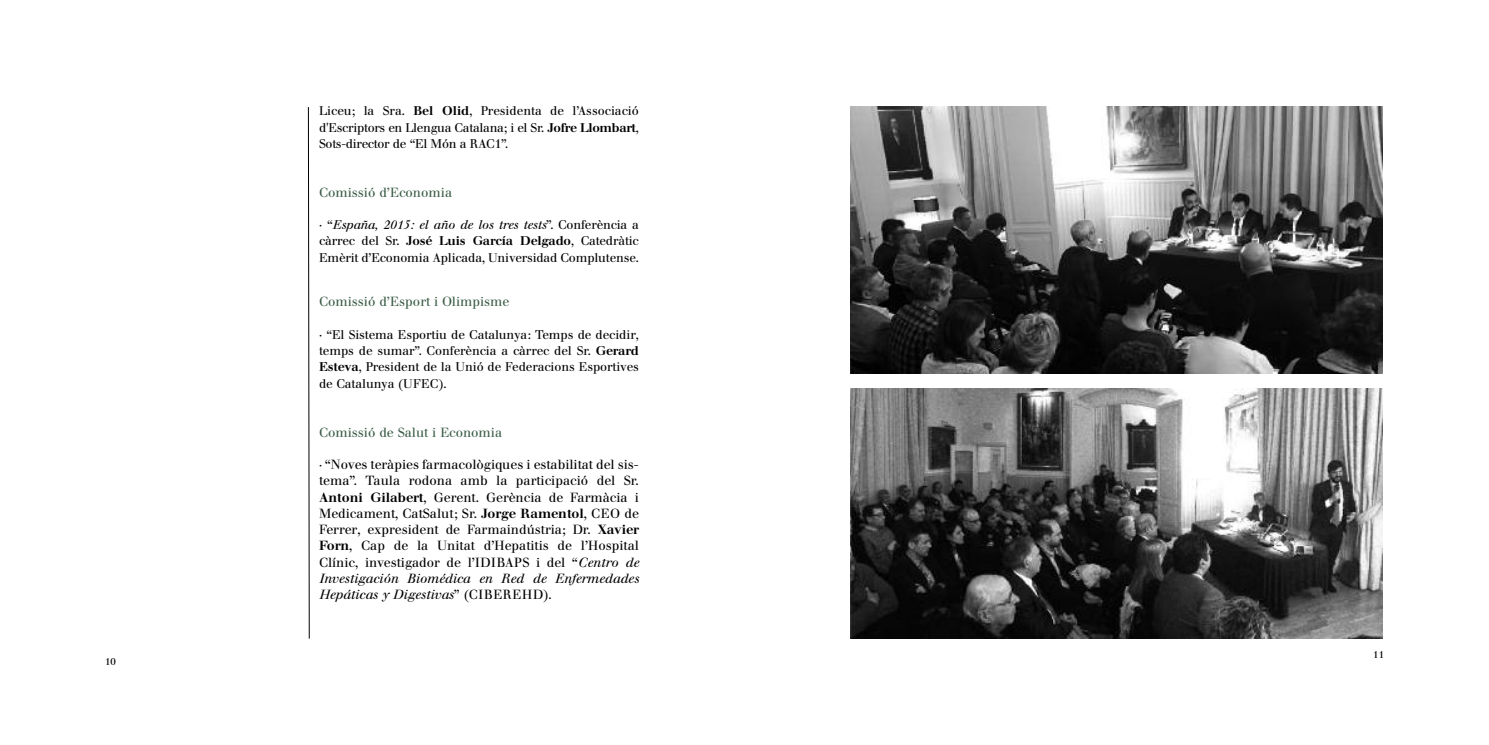
<style>
.page{position:relative;width:1489px;height:745px;background:#fff}
.page>*{position:absolute;margin:0;border:0;box-sizing:border-box;transform-origin:0 0}
.t1{font:13.12px/16.2px "Walbaum";color:#000;text-align:justify}
.t2{font:13.12px "Walbaum";color:#3a5c46}
.t3{font:12.5px/16.2px "Walbaum";letter-spacing:-.01em;color:#000;text-align:justify}
.t4{font:10px "Walbaum";color:#000}
.s1{font-weight:500}
.s2{font-style:italic}
.s3{font-size:12.5px}
</style>
<div class="page">
<svg style="left:308px;top:107px;width:1px;height:531px"></svg>
<img style="left:850px;top:106px;width:532px;height:267px">
<img style="left:850px;top:388px;width:532px;height:250px">
<p class="t4" style="left:105px;top:657px;width:12px">10</p>
<p class="t3" style="left:319px;top:104px;width:321px">Liceu; la Sra. <span class="s1">Bel Olid</span>, Presidenta de l’Associació d'Escriptors en Llengua Catalana; i el Sr. <span class="s1">Jofre Llombart</span>, Sots-director de “El Món a RAC1”.</p>
<p class="t2" style="left:319px;top:187px;width:134px">Comissió d’Economia</p>
<p class="t3" style="left:319px;top:218px;width:321px">· “<span class="s2">España, 2015: el año de los tres tests</span>”. Conferència a càrrec del Sr. <span class="s1">José Luis García Delgado</span>, Catedràtic Emèrit d’Economia Aplicada, Universidad Complutense.</p>
<p class="t2" style="left:319px;top:297px;width:192px">Comissió d’Esport i Olimpisme</p>
<p class="t3" style="left:319px;top:327px;width:321px">· “El Sistema Esportiu de Catalunya: Temps de decidir, temps de sumar”. Conferència a càrrec del Sr. <span class="s1">Gerard Esteva</span>, President de la Unió de Federacions Esportives de Catalunya (UFEC).</p>
<p class="t2" style="left:319px;top:427px;width:185px">Comissió de Salut i Economia</p>
<p class="t1" style="left:319px;top:457px;width:321px"><span class="s3">·</span> “Noves teràpies farmacològiques i estabilitat del sis&shy;tema”. Taula rodona amb la participació del Sr.<br><span class="s1">Antoni Gilabert</span>, Gerent. Gerència de Farmàcia i Medicament, CatSalut; Sr. <span class="s1">Jorge Ramentol</span>, CEO de Ferrer, expresident de Farmaindústria; Dr. <span class="s1">Xavier Forn</span>, Cap de la Unitat d’Hepatitis de l’Hospital Clínic, investigador de l’IDIBAPS i del “<span class="s2">Centro de Investigación Biomédica en Red de Enfermedades Hepáticas y Digestivas</span>” (CIBEREHD).</p>
<p class="t4" style="left:1372px;top:650px;width:12px">11</p>
</div>
